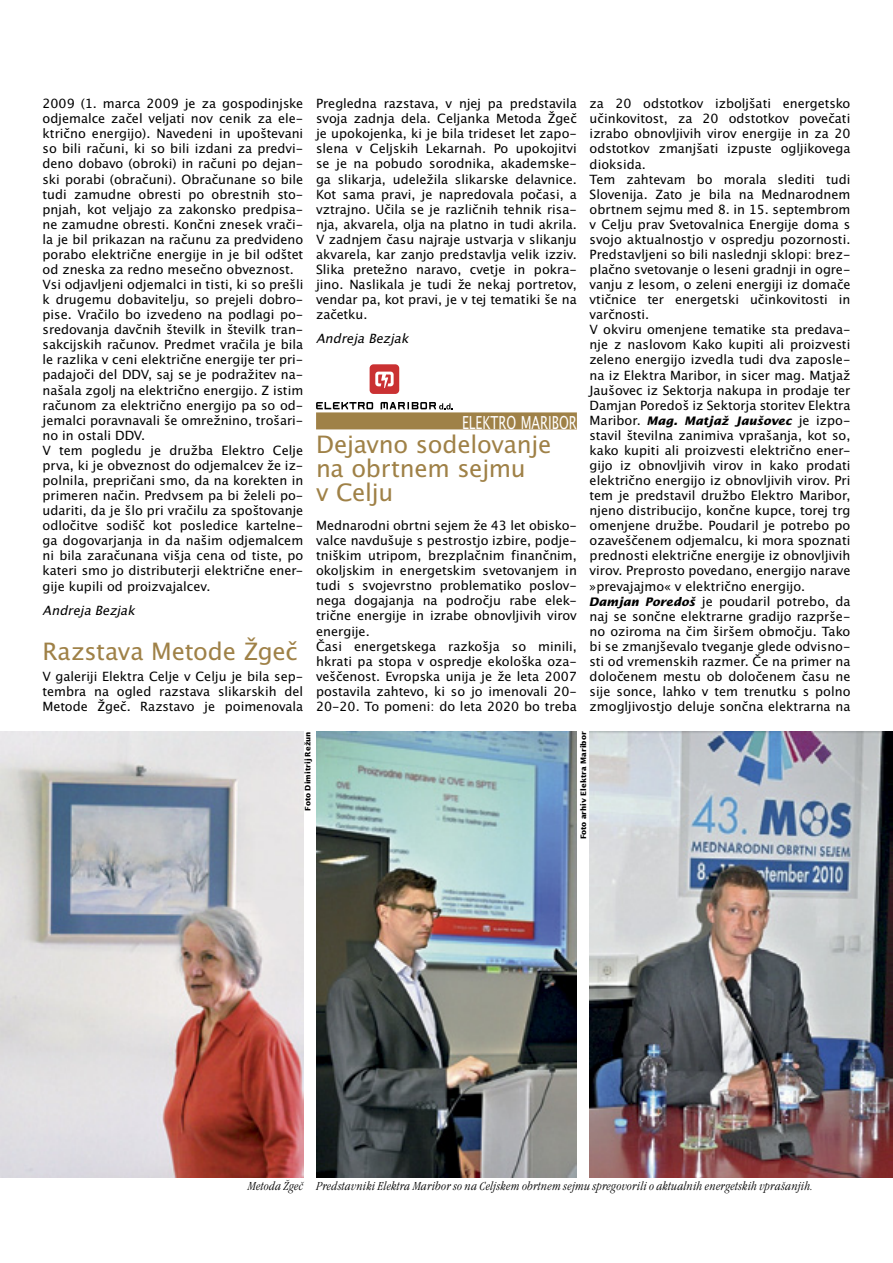
<style>
.page{position:relative;width:893px;height:1263px;background:#fff}
.page>*{position:absolute;margin:0;border:0;box-sizing:border-box;transform-origin:0 0}
.t1{font:24px/24px "Lucida San Rom";letter-spacing:-.015em;color:#9f8147}
.t2{font:18px "Lucida Sans Unicode";color:#fff;scale:.7 1}
.t3{font:12.75px/15px "Lucida San Rom";color:#000}
.t4{font:italic 700 12.75px "Lucida San";color:#000}
.t5{font:12.75px "Lucida San Rom Ita";letter-spacing:.005em;color:#000}
.t6{font:12px "Garamond Itc TEE Ligh Cond Ital";letter-spacing:.01em;color:#000}
.t7{font:700 7.5px "Lucida San";letter-spacing:.005em;color:#000}
.s1{font-family:"Lucida San Rom";font-weight:400;font-style:normal}
.s2{font-family:"Lucida San";font-weight:700;font-style:italic}
</style>
<div class="page">
<div style="left:316px;top:412px;width:261px;height:17px;background:#9f8147"></div>
<img style="left:0;top:731px;width:303px;height:447px">
<img style="left:590px;top:731px;width:303px;height:447px">
<img style="left:316px;top:731px;width:261px;height:447px">
<div style="left:370px;top:364px;width:29px;height:30px;background:#ca3132;border-radius:4px"></div>
<svg style="left:375px;top:372px;width:19px;height:16px"></svg>
<svg style="left:316px;top:402px;width:137px;height:7px"></svg>
<p class="t3" style="left:43px;top:96px;width:262px">2009 (1. marca 2009 je za gospodinjske odjemalce začel veljati nov cenik za ele&shy;ktrično energijo). Navedeni in upoštevani so bili računi, ki so bili izdani za predvi&shy;deno dobavo (obroki) in računi po dejan&shy;ski porabi (obračuni). Obračunane so bile tudi zamudne obresti po obrestnih sto&shy;pnjah, kot veljajo za zakonsko predpisa&shy;ne zamudne obresti. Končni znesek vrači&shy;la je bil prikazan na računu za predvideno porabo električne energije in je bil odštet od zneska za redno mesečno obveznost.<br>Vsi odjavljeni odjemalci in tisti, ki so prešli k drugemu dobavitelju, so prejeli dobro&shy;pise. Vračilo bo izvedeno na podlagi po&shy;sredovanja davčnih številk in številk tran&shy;sakcijskih računov. Predmet vračila je bila le razlika v ceni električne energije ter pri&shy;padajoči del DDV, saj se je podražitev na&shy;našala zgolj na električno energijo. Z istim računom za električno energijo pa so od&shy;jemalci poravnavali še omrežnino, trošari&shy;no in ostali DDV.<br>V tem pogledu je družba Elektro Celje prva, ki je obveznost do odjemalcev že iz&shy;polnila, prepričani smo, da na korekten in primeren način. Predvsem pa bi želeli po&shy;udariti, da je šlo pri vračilu za spoštovanje odločitve sodišč kot posledice kartelne&shy;ga dogovarjanja in da našim odjemalcem ni bila zaračunana višja cena od tiste, po kateri smo jo distributerji električne ener&shy;gije kupili od proizvajalcev.</p>
<p class="t5" style="left:43px;top:602px;width:94px">Andreja Bezjak</p>
<h1 class="t1" style="left:43px;top:639px;width:257px">Razstava Metode Žgeč</h1>
<p class="t3" style="left:43px;top:669px;width:262px;text-align:justify">V galeriji Elektra Celje v Celju je bila sep&shy;tembra na ogled razstava slikarskih del Metode Žgeč. Razstavo je poimenovala</p>
<p class="t3" style="left:316px;top:96px;width:262px;text-align:justify">Pregledna razstava, v njej pa predstavila svoja zadnja dela. Celjanka Metoda Žgeč je upokojenka, ki je bila trideset let zapo&shy;slena v Celjskih Lekarnah. Po upokojitvi se je na pobudo sorodnika, akademske&shy;ga slikarja, udeležila slikarske delavnice.<br>Kot sama pravi, je napredovala počasi, a vztrajno. Učila se je različnih tehnik risa&shy;nja, akvarela, olja na platno in tudi akrila.<br>V zadnjem času najraje ustvarja v slikanju akvarela, kar zanjo predstavlja velik izziv.<br>Slika pretežno naravo, cvetje in pokra&shy;jino. Naslikala je tudi že nekaj portretov, vendar pa, kot pravi, je v tej tematiki še na začetku.</p>
<p class="t5" style="left:316px;top:331px;width:94px">Andreja Bezjak</p>
<h2 class="t2" style="left:462px;top:408px;width:164px">ELEKTRO MARIBOR</h2>
<h1 class="t1" style="left:316px;top:433px;width:237px">Dejavno sodelovanje na obrtnem sejmu<br>v Celju</h1>
<p class="t3" style="left:316px;top:518px;width:262px">Mednarodni obrtni sejem že 43 let obisko&shy;valce navdušuje s pestrostjo izbire, podje&shy;tniškim utripom, brezplačnim finančnim, okoljskim in energetskim svetovanjem in tudi s svojevrstno problematiko poslov&shy;nega dogajanja na področju rabe elek&shy;trične energije in izrabe obnovljivih virov energije.<br>Časi energetskega razkošja so minili, hkrati pa stopa v ospredje ekološka oza&shy;veščenost. Evropska unija je že leta 2007 postavila zahtevo, ki so jo imenovali 20- 20-20. To pomeni: do leta 2020 bo treba</p>
<p class="t3" style="left:590px;top:96px;width:262px">za 20 odstotkov izboljšati energetsko učinkovitost, za 20 odstotkov povečati izrabo obnovljivih virov energije in za 20 odstotkov zmanjšati izpuste ogljikovega dioksida.<br>Tem zahtevam bo morala slediti tudi Slovenija. Zato je bila na Mednarodnem obrtnem sejmu med 8. in 15. septembrom v Celju prav Svetovalnica Energije doma s svojo aktualnostjo v ospredju pozornosti.<br>Predstavljeni so bili naslednji sklopi: brez&shy;plačno svetovanje o leseni gradnji in ogre&shy;vanju z lesom, o zeleni energiji iz domače vtičnice ter energetski učinkovitosti in varčnosti.<br>V okviru omenjene tematike sta predava&shy;nje z naslovom Kako kupiti ali proizvesti zeleno energijo izvedla tudi dva zaposle&shy;na iz Elektra Maribor, in sicer mag. Matjaž Jaušovec iz Sektorja nakupa in prodaje ter Damjan Poredoš iz Sektorja storitev Elektra</p>
<p class="t4" style="left:590px;top:413px;width:262px"><span class="s1">Maribor.</span> Mag. Matjaž Jaušovec <span class="s1">je izpo-</span></p>
<p class="t3" style="left:590px;top:428px;width:262px">stavil številna zanimiva vprašanja, kot so, kako kupiti ali proizvesti električno ener&shy;gijo iz obnovljivih virov in kako prodati električno energijo iz obnovljivih virov. Pri tem je predstavil družbo Elektro Maribor, njeno distribucijo, končne kupce, torej trg omenjene družbe. Poudaril je potrebo po ozaveščenem odjemalcu, ki mora spoznati prednosti električne energije iz obnovljivih virov. Preprosto povedano, energijo narave »prevajajmo« v električno energijo.<br><span class="s2">Damjan Poredoš</span> je poudaril potrebo, da naj se sončne elektrarne gradijo razprše&shy;no oziroma na čim širšem območju. Tako bi se zmanjševalo tveganje glede odvisno&shy;sti od vremenskih razmer. Če na primer na določenem mestu ob določenem času ne sije sonce, lahko v tem trenutku s polno zmogljivostjo deluje sončna elektrarna na</p>
<p class="t7" style="left:303px;top:811px;width:81px;rotate:-90deg">Foto Dimitrij Režun</p>
<p class="t7" style="left:578px;top:839px;width:110px;rotate:-90deg">Foto arhiv Elektra Maribor</p>
<p class="t6" style="left:248px;top:1179px;width:57px">Metoda Žgeč</p>
<p class="t6" style="left:316px;top:1179px;width:499px">Predstavniki Elektra Maribor so na Celjskem obrtnem sejmu spregovorili o aktualnih energetskih vprašanjih.</p>
</div>
